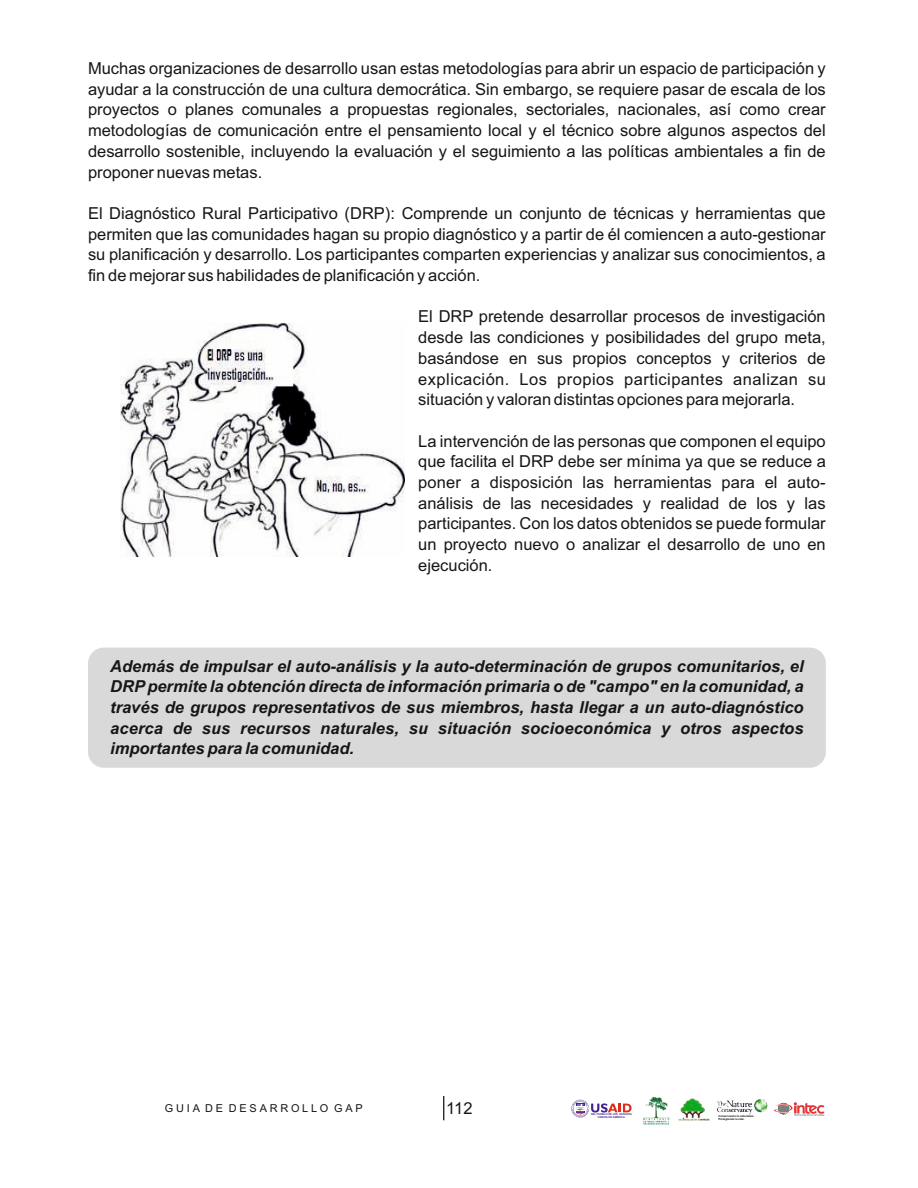
<style>
.page{position:relative;width:918px;height:1188px;background:#fff}
.page>*{position:absolute;margin:0;border:0;box-sizing:border-box;transform-origin:0 0}
.t1{font:16.5px/20.7px "Arial";color:#151616;text-align:justify}
.t2{font:italic 700 16.5px/20.7px "Arial";color:#151616;text-align:justify}
.t3{font:10.95px "Arial";letter-spacing:.255em;color:#151616}
.t4{font:700 2.7px/3.2px "Arial";color:#151616}
.t5{font:700 2.55px/2.8px "Arial";color:#412593;text-align:center}
</style>
<div class="page">
<div style="left:88px;top:648px;width:738px;height:120px;background:#d9d9da;border-radius:16px"></div>
<img style="left:120px;top:323px;width:284px;height:233px">
<img style="left:678px;top:1098px;width:32px;height:23px">
<img style="left:717px;top:1099px;width:50px;height:16px">
<svg style="left:774px;top:1102px;width:50px;height:14px"></svg>
<div style="left:571px;top:1100px;width:18px;height:17px;background:#c0b7db;border-radius:50%"></div>
<svg style="left:572px;top:1100px;width:60px;height:17px"></svg>
<img style="left:643px;top:1096px;width:27px;height:23px">
<svg style="left:643px;top:1118px;width:26px;height:7px"></svg>
<svg style="left:443px;top:1096px;width:1px;height:24px"></svg>
<p class="t1" style="left:88px;top:59px;width:739px">Muchas organizaciones de desarrollo usan estas metodologías para abrir un espacio de participación y ayudar a la construcción de una cultura democrática. Sin embargo, se requiere pasar de escala de los proyectos o planes comunales a propuestas regionales, sectoriales, nacionales, así como crear metodologías de comunicación entre el pensamiento local y el técnico sobre algunos aspectos del desarrollo sostenible, incluyendo la evaluación y el seguimiento a las políticas ambientales a fin de proponer nuevas metas.</p>
<p class="t1" style="left:88px;top:204px;width:739px">El Diagnóstico Rural Participativo (DRP): Comprende un conjunto de técnicas y herramientas que permiten que las comunidades hagan su propio diagnóstico y a partir de él comiencen a auto-gestionar su planificación y desarrollo. Los participantes comparten experiencias y analizar sus conocimientos, a fin de mejorar sus habilidades de planificación y acción.</p>
<p class="t1" style="left:418px;top:308px;width:409px">El DRP pretende desarrollar procesos de investigación desde las condiciones y posibilidades del grupo meta, basándose en sus propios conceptos y criterios de explicación. Los propios participantes analizan su situación y valoran distintas opciones para mejorarla.</p>
<p class="t1" style="left:418px;top:432px;width:409px">La intervención de las personas que componen el equipo que facilita el DRP debe ser mínima ya que se reduce a poner a disposición las herramientas para el auto&shy;análisis de las necesidades y realidad de los y las participantes. Con los datos obtenidos se puede formular un proyecto nuevo o analizar el desarrollo de uno en ejecución.</p>
<p class="t2" style="left:110px;top:657px;width:695px">Además de impulsar el auto-análisis y la auto-determinación de grupos comunitarios, el DRP permite la obtención directa de información primaria o de "campo" en la comunidad, a través de grupos representativos de sus miembros, hasta llegar a un auto-diagnóstico acerca de sus recursos naturales, su situación socioeconómica y otros aspectos importantes para la comunidad.</p>
<p class="t3" style="left:165px;top:1104px;width:199px">GUIA DE DESARROLLO GAP</p>
<p class="t1" style="left:446px;top:1099px;width:28px">112</p>
<p class="t5" style="left:591px;top:1113px;width:42px">DEL PUEBLO DE LOS ESTADOS<br>UNIDOS DE AMÉRICA</p>
<p class="t4" style="left:718px;top:1115px;width:37px">Conservando la naturaleza.<br>Protegiendo la vida.</p>
</div>
